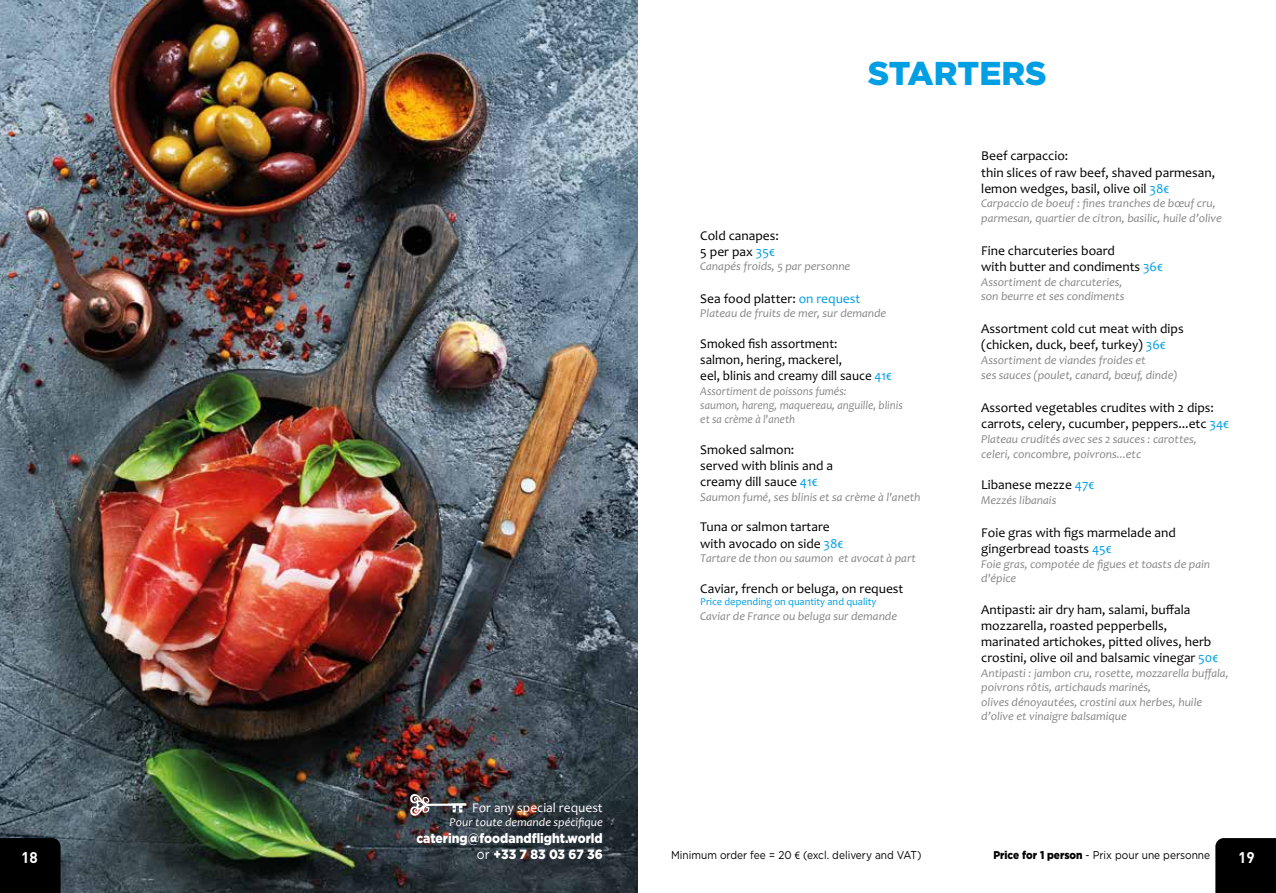
<style>
.page{position:relative;width:1276px;height:893px;background:#fff}
.page>*{position:absolute;margin:0;border:0;box-sizing:border-box;transform-origin:0 0}
.t1{font:900 33px "Gotham";color:#009fe3}
.t2{font:700 15.3px "DIN";color:#fff}
.t3{font:13.5px/16.2px "Candara";color:#000}
.t4{font:900 13.5px/16.2px "Gotham";color:#fff;text-align:right;scale:.9 1}
.t5{font:13.5px "Candara";color:#fff}
.t6{font:italic 12px/14.4px "Candara";color:#878787}
.t7{font:italic 12px/14.4px "Candara";color:#878787;scale:.94 1}
.t8{font:italic 12px "Candara";color:#fff}
.t9{font:11.25px "Gotham";color:#000;scale:.9 1}
.t10{font:10.5px "Candara";color:#009fe3}
.s1{color:#009fe3}
.s2{font-weight:400}
.s3{font-family:"Adobe Arabic"}
.s4{font-weight:900}
</style>
<div class="page">
<img style="left:0;top:0;width:638px;height:893px">
<div style="left:0;top:838px;width:61px;height:55px;background:#000"></div>
<div style="left:1215px;top:838px;width:61px;height:55px;background:#000"></div>
<svg style="left:410px;top:794px;width:56px;height:22px"></svg>
<h1 class="t1" style="left:868px;top:55px;width:180px">STARTERS</h1>
<p class="t3" style="left:700px;top:227px;width:80px">Cold canapes:<br>5 per pax <span class="s1">35€</span></p>
<p class="t6" style="left:700px;top:259px;width:151px">Canapés froids, 5 par personne</p>
<p class="t3" style="left:700px;top:290px;width:162px">Sea food platter: <span class="s1">on request</span></p>
<p class="t6" style="left:700px;top:306px;width:188px">Plateau de fruits de mer, sur demande</p>
<p class="t3" style="left:700px;top:335px;width:193px">Smoked fish assortment:<br>salmon, hering, mackerel,<br>eel, blinis and creamy dill sauce <span class="s1">41€</span></p>
<p class="t7" style="left:700px;top:384px;width:217px">Assortiment de poissons fumés:<br>saumon, hareng, maquereau, anguille, blinis et sa crème à l'aneth</p>
<p class="t3" style="left:700px;top:442px;width:134px">Smoked salmon: served with blinis and a creamy dill sauce <span class="s1">41€</span></p>
<p class="t6" style="left:700px;top:490px;width:222px">Saumon fumé, ses blinis et sa crème à l'aneth</p>
<p class="t3" style="left:700px;top:519px;width:145px">Tuna or salmon tartare with avocado on side <span class="s1">38€</span></p>
<p class="t6" style="left:700px;top:551px;width:217px">Tartare de thon ou saumon et avocat à part</p>
<p class="t3" style="left:700px;top:580px;width:205px">Caviar, french or beluga, on request</p>
<p class="t10" style="left:700px;top:596px;width:177px">Price depending on quantity and quality</p>
<p class="t6" style="left:700px;top:609px;width:198px">Caviar de France ou beluga sur demande</p>
<p class="t3" style="left:981px;top:147px;width:235px">Beef carpaccio:<br>thin slices of raw beef, shaved parmesan, lemon wedges, basil, olive oil <span class="s1">38€</span></p>
<p class="t6" style="left:981px;top:196px;width:242px">Carpaccio de boeuf : fines tranches de bœuf cru, parmesan, quartier de citron, basilic, huile d’olive</p>
<p class="t3" style="left:981px;top:242px;width:183px">Fine charcuteries board<br>with butter and condiments <span class="s1">36€</span></p>
<p class="t6" style="left:981px;top:275px;width:145px">Assortiment de charcuteries, son beurre et ses condiments</p>
<p class="t3" style="left:981px;top:321px;width:204px">Assortment cold cut meat with dips (chicken, duck, beef, turkey) <span class="s1">36€</span></p>
<p class="t6" style="left:981px;top:353px;width:198px">Assortiment de viandes froides et<br>ses sauces (poulet, canard, bœuf, dinde)</p>
<p class="t3" style="left:981px;top:399px;width:249px;line-height:16.6px">Assorted vegetables crudites with 2 dips: carrots, celery, cucumber, peppers...etc <span class="s1">34€</span></p>
<p class="t6" style="left:981px;top:432px;width:217px">Plateau crudités avec ses 2 sauces : carottes, celeri, concombre, poivrons...etc</p>
<p class="t3" style="left:981px;top:476px;width:115px">Libanese mezze <span class="s1">47€</span></p>
<p class="t6" style="left:981px;top:493px;width:77px">Mezzés libanais</p>
<p class="t3" style="left:981px;top:524px;width:196px">Foie gras with figs marmelade and gingerbread toasts <span class="s1">45€</span></p>
<p class="t6" style="left:981px;top:557px;width:230px">Foie gras, compotée de figues et toasts de pain d'épice</p>
<p class="t3" style="left:981px;top:601px;width:238px">Antipasti: air dry ham, salami, buffala mozzarella, roasted pepperbells, marinated artichokes, pitted olives, herb crostini, olive oil and balsamic vinegar <span class="s1">50€</span></p>
<p class="t6" style="left:981px;top:666px;width:249px">Antipasti : jambon cru, rosette, mozzarella buffala, poivrons rôtis, artichauds marinés,<br>olives dénoyautées, crostini aux herbes, huile d’olive et vinaigre balsamique</p>
<p class="t5" style="left:472px;top:799px;width:132px">For any special request</p>
<p class="t8" style="left:449px;top:815px;width:155px">Pour toute demande spécifique</p>
<p class="t4" style="left:416px;top:829px;width:209px">catering@foodandflight.world <span class="s2">or</span> +33 7 83 03 67 36</p>
<p class="t9" style="left:671px;top:849px;width:280px">Minimum order fee = 20 <span class="s3">€</span> (excl. delivery and VAT)</p>
<p class="t9" style="left:993px;top:849px;width:242px"><span class="s4">Price for 1 person</span> - Prix pour une personne</p>
<p class="t2" style="left:21px;top:848px;width:18px">18</p>
<p class="t2" style="left:1238px;top:848px;width:18px">19</p>
</div>
